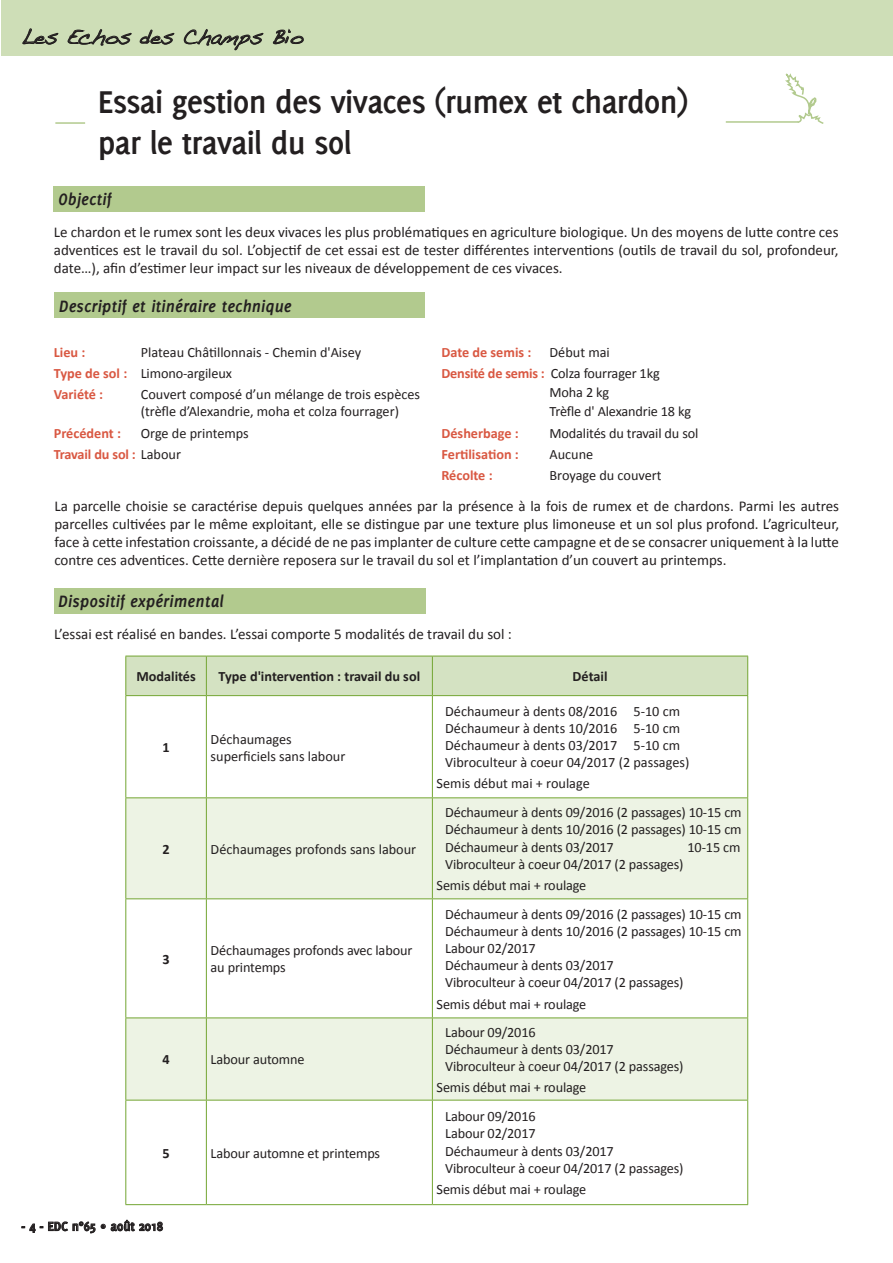
<style>
.page{position:relative;width:893px;height:1263px;background:#fff}
.page>*{position:absolute;margin:0;border:0;box-sizing:border-box;transform-origin:0 0}
.t1{font:700 34.5px/41.4px "Delicious";letter-spacing:-.025em;color:#231f20}
.t2{font:21px "Handwriting Dakota";color:#231f20}
.t3{font:italic 700 18px "Delicious";color:#231f20}
.t4{font:15px/18px "Calibri";color:#231f20;text-align:justify}
.t5{font:14.25px/17.1px "Calibri";letter-spacing:-.01em;color:#231f20}
.t6{font:700 14.25px "Calibri";color:#d95842}
.t7{font:700 14.25px "Calibri";color:#231f20}
.t8{font:700 13.5px "Delicious";color:#231f20}
.s1{font-weight:700;color:#d95842}
.s2{font-family:"Calibri";font-weight:400}
</style>
<div class="page">
<div style="left:2px;top:0;width:891px;height:55px;background:#cedeb7"></div>
<svg style="left:22px;top:1219px;width:141px;height:14px"></svg>
<svg style="left:22px;top:28px;width:37px;height:17px"></svg>
<svg style="left:67px;top:29px;width:65px;height:17px"></svg>
<svg style="left:139px;top:29px;width:36px;height:16px"></svg>
<svg style="left:184px;top:29px;width:80px;height:22px"></svg>
<svg style="left:273px;top:29px;width:31px;height:16px"></svg>
<div style="left:126px;top:657px;width:621px;height:38px;background:#d4e2c2"></div>
<svg style="left:126px;top:798px;width:621px;height:302px;fill:#edf3e4"></svg>
<hr style="left:125px;top:656px;width:81px;height:1px;background:#73a532">
<hr style="left:125px;top:656px;width:1px;height:39px;background:#73a532">
<hr style="left:206px;top:656px;width:226px;height:1px;background:#73a532">
<hr style="left:206px;top:656px;width:1px;height:39px;background:#73a532">
<hr style="left:432px;top:656px;width:316px;height:1px;background:#73a532">
<hr style="left:432px;top:656px;width:1px;height:39px;background:#73a532">
<hr style="left:747px;top:656px;width:1px;height:39px;background:#73a532">
<hr style="left:125px;top:695px;width:81px;height:1px;background:#73a532">
<hr style="left:125px;top:696px;width:1px;height:101px;background:#73a532">
<hr style="left:206px;top:695px;width:226px;height:1px;background:#73a532">
<hr style="left:206px;top:696px;width:1px;height:101px;background:#73a532">
<hr style="left:432px;top:695px;width:316px;height:1px;background:#73a532">
<hr style="left:432px;top:696px;width:1px;height:101px;background:#73a532">
<hr style="left:747px;top:696px;width:1px;height:101px;background:#73a532">
<hr style="left:125px;top:797px;width:81px;height:1px;background:#73a532">
<hr style="left:125px;top:798px;width:1px;height:100px;background:#73a532">
<hr style="left:206px;top:797px;width:226px;height:1px;background:#73a532">
<hr style="left:206px;top:798px;width:1px;height:100px;background:#73a532">
<hr style="left:432px;top:797px;width:316px;height:1px;background:#73a532">
<hr style="left:432px;top:798px;width:1px;height:100px;background:#73a532">
<hr style="left:747px;top:798px;width:1px;height:100px;background:#73a532">
<hr style="left:125px;top:898px;width:81px;height:1px;background:#73a532">
<hr style="left:125px;top:899px;width:1px;height:118px;background:#73a532">
<hr style="left:206px;top:898px;width:226px;height:1px;background:#73a532">
<hr style="left:206px;top:899px;width:1px;height:118px;background:#73a532">
<hr style="left:432px;top:898px;width:316px;height:1px;background:#73a532">
<hr style="left:432px;top:899px;width:1px;height:118px;background:#73a532">
<hr style="left:747px;top:899px;width:1px;height:118px;background:#73a532">
<hr style="left:125px;top:1017px;width:81px;height:1px;background:#73a532">
<hr style="left:125px;top:1018px;width:1px;height:82px;background:#73a532">
<hr style="left:206px;top:1017px;width:226px;height:1px;background:#73a532">
<hr style="left:206px;top:1018px;width:1px;height:82px;background:#73a532">
<hr style="left:432px;top:1017px;width:316px;height:1px;background:#73a532">
<hr style="left:432px;top:1018px;width:1px;height:82px;background:#73a532">
<hr style="left:747px;top:1018px;width:1px;height:82px;background:#73a532">
<hr style="left:125px;top:1100px;width:81px;height:1px;background:#73a532">
<hr style="left:125px;top:1100px;width:1px;height:104px;background:#73a532">
<hr style="left:206px;top:1100px;width:226px;height:1px;background:#73a532">
<hr style="left:206px;top:1100px;width:1px;height:104px;background:#73a532">
<hr style="left:432px;top:1100px;width:316px;height:1px;background:#73a532">
<hr style="left:432px;top:1100px;width:1px;height:104px;background:#73a532">
<hr style="left:747px;top:1100px;width:1px;height:104px;background:#73a532">
<hr style="left:125px;top:1204px;width:81px;height:1px;background:#73a532">
<hr style="left:206px;top:1204px;width:226px;height:1px;background:#73a532">
<hr style="left:432px;top:1204px;width:316px;height:1px;background:#73a532">
<div style="left:54px;top:588px;width:371px;height:25px;background:#b2ca8e"></div>
<svg style="left:680px;top:55px;width:145px;height:69px"></svg>
<hr style="left:55px;top:122px;width:30px;height:2px;background:#b2ca8e">
<div style="left:55px;top:292px;width:370px;height:26px;background:#b2ca8e"></div>
<div style="left:54px;top:186px;width:371px;height:26px;background:#b2ca8e"></div>
<h2 class="t2" style="left:21px;top:24px;width:283px">Les Echos des Champs Bio</h2>
<h1 class="t1" style="left:98px;top:81px;width:592px">Essai gestion des vivaces (rumex et chardon) par le travail du sol</h1>
<p class="t3" style="left:58px;top:189px;width:55px">Objectif</p>
<p class="t4" style="left:54px;top:223px;width:786px">Le chardon et le rumex sont les deux vivaces les plus problématiques en agriculture biologique. Un des moyens de lutte contre ces adventices est le travail du sol. L’objectif de cet essai est de tester différentes interventions (outils de travail du sol, profondeur, date…), afin d’estimer leur impact sur les niveaux de développement de ces vivaces.</p>
<p class="t3" style="left:59px;top:295px;width:234px">Descriptif et itinéraire technique</p>
<p class="t6" style="left:54px;top:343px;width:33px">Lieu :</p>
<p class="t5" style="left:54px;top:341px;width:309px;line-height:21.3px;text-indent:87px">Plateau Châtillonnais - Chemin d'Aisey<br><span class="s1">Type de sol :</span> Limono-argileux<br><span class="s1">Variété :</span></p>
<p class="t5" style="left:141px;top:386px;width:281px">Couvert composé d’un mélange de trois espèces (trèfle d’Alexandrie, moha et colza fourrager)</p>
<p class="t6" style="left:54px;top:424px;width:69px">Précédent :</p>
<p class="t5" style="left:54px;top:422px;width:197px;line-height:21.3px;text-indent:87px">Orge de printemps<br><span class="s1">Travail du sol :</span> Labour</p>
<p class="t5" style="left:441px;top:341px;width:220px;line-height:21.3px;text-indent:108px">Début mai<br><span class="s1">Densité de semis :</span> Colza fourrager 1kg</p>
<p class="t5" style="left:549px;top:383px;width:143px;line-height:19.2px">Moha 2 kg<br>Trèfle d' Alexandrie 18 kg</p>
<p class="t6" style="left:441px;top:424px;width:79px">Désherbage :</p>
<p class="t5" style="left:549px;top:424px;width:150px">Modalités du travail du sol</p>
<p class="t6" style="left:441px;top:445px;width:79px">Fertilisation :</p>
<p class="t5" style="left:549px;top:446px;width:45px">Aucune</p>
<p class="t6" style="left:441px;top:467px;width:53px">Récolte :</p>
<p class="t5" style="left:549px;top:467px;width:114px">Broyage du couvert</p>
<p class="t6" style="left:441px;top:343px;width:91px">Date de semis :</p>
<p class="t4" style="left:54px;top:497px;width:786px">La parcelle choisie se caractérise depuis quelques années par la présence à la fois de rumex et de chardons. Parmi les autres parcelles cultivées par le même exploitant, elle se distingue par une texture plus limoneuse et un sol plus profond. L’agriculteur, face à cette infestation croissante, a décidé de ne pas implanter de culture cette campagne et de se consacrer uniquement à la lutte contre ces adventices. Cette dernière reposera sur le travail du sol et l’implantation d’un couvert au printemps.</p>
<p class="t3" style="left:58px;top:591px;width:167px">Dispositif expérimental</p>
<p class="t4" style="left:54px;top:625px;width:459px">L’essai est réalisé en bandes. L’essai comporte 5 modalités de travail du sol :</p>
<p class="t7" style="left:136px;top:667px;width:61px">Modalités</p>
<p class="t7" style="left:219px;top:667px;width:203px">Type d'intervention : travail du sol</p>
<p class="t7" style="left:573px;top:667px;width:36px">Détail</p>
<p class="t7" style="left:162px;top:738px;width:9px">1</p>
<p class="t5" style="left:211px;top:730px;width:136px">Déchaumages superficiels sans labour</p>
<p class="t7" style="left:162px;top:840px;width:9px">2</p>
<p class="t5" style="left:211px;top:840px;width:207px">Déchaumages profonds sans labour</p>
<p class="t7" style="left:162px;top:950px;width:9px">3</p>
<p class="t5" style="left:211px;top:942px;width:203px">Déchaumages profonds avec labour au printemps</p>
<p class="t7" style="left:162px;top:1050px;width:9px">4</p>
<p class="t5" style="left:211px;top:1051px;width:96px">Labour automne</p>
<p class="t7" style="left:162px;top:1144px;width:9px">5</p>
<p class="t5" style="left:211px;top:1144px;width:171px">Labour automne et printemps</p>
<p class="t8" style="left:21px;top:1218px;width:143px">- 4 - EDC n°65 <span class="s2">•</span> août 2018</p>
<p class="t5" style="left:445px;top:702px;width:246px">Déchaumeur à dents 08/2016 5-10 cm Déchaumeur à dents 10/2016 5-10 cm Déchaumeur à dents 03/2017 5-10 cm Vibroculteur à coeur 04/2017 (2 passages)</p>
<p class="t5" style="left:437px;top:775px;width:155px">Semis début mai + roulage</p>
<p class="t5" style="left:445px;top:804px;width:298px;text-align:justify">Déchaumeur à dents 09/2016 (2 passages) 10-15 cm Déchaumeur à dents 10/2016 (2 passages) 10-15 cm Déchaumeur à dents 03/2017</p>
<p class="t5" style="left:687px;top:838px;width:54px">10-15 cm</p>
<p class="t5" style="left:437px;top:853px;width:248px;line-height:21.3px;text-indent:9px">Vibroculteur à coeur 04/2017 (2 passages)<br>Semis début mai + roulage</p>
<p class="t5" style="left:445px;top:905px;width:298px">Déchaumeur à dents 09/2016 (2 passages) 10-15 cm Déchaumeur à dents 10/2016 (2 passages) 10-15 cm Labour 02/2017<br>Déchaumeur à dents 03/2017<br>Vibroculteur à coeur 04/2017 (2 passages)</p>
<p class="t5" style="left:437px;top:995px;width:151px">Semis début mai + roulage</p>
<p class="t5" style="left:445px;top:1023px;width:240px">Labour 09/2016<br>Déchaumeur à dents 03/2017<br>Vibroculteur à coeur 04/2017 (2 passages)</p>
<p class="t5" style="left:437px;top:1079px;width:151px">Semis début mai + roulage</p>
<p class="t5" style="left:445px;top:1108px;width:240px">Labour 09/2016<br>Labour 02/2017<br>Déchaumeur à dents 03/2017<br>Vibroculteur à coeur 04/2017 (2 passages)</p>
<p class="t5" style="left:437px;top:1181px;width:151px">Semis début mai + roulage</p>
</div>
